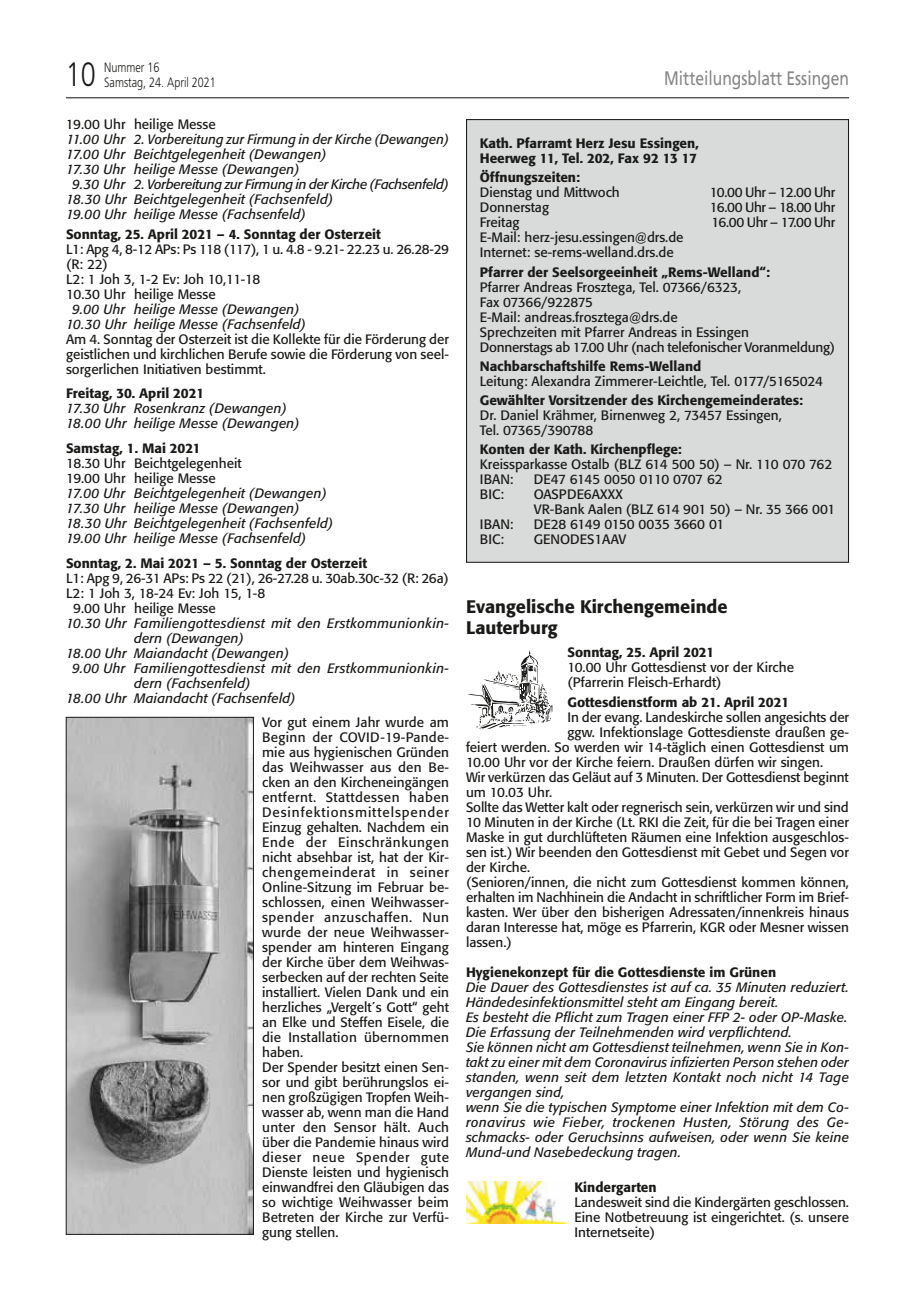
<style>
.page{position:relative;width:915px;height:1297px;background:#fff}
.page>*{position:absolute;margin:0;border:0;box-sizing:border-box;transform-origin:0 0}
.t1{font:300 33.75px "Frutiger";color:#1a1a18;scale:.8 1}
.t2{font:19.5px "Frutiger";color:#868786;scale:.8 1}
.t3{font:500 18px/21px "Formata";color:#1a1a18}
.t4{font:13.5px/15px "Formata";color:#1a1a18}
.t5{font:italic 13.5px/15px "Formata";letter-spacing:.01em;color:#1a1a18}
.t6{font:500 13.5px/15px "Formata";color:#1a1a18}
.t7{font:italic 13.5px "Formata";letter-spacing:-.02em;color:#1a1a18}
.t8{font:13.5px "Formata";letter-spacing:-.03em;color:#1a1a18}
.t9{font:13.5px "Formata";letter-spacing:-.025em;color:#1a1a18}
.t10{font:300 13.5px "Frutiger";color:#1a1a18;scale:.8 1}
.t11{font:13.5px "Formata";letter-spacing:-.04em;color:#1a1a18}
.t12{font:13.5px "Formata";letter-spacing:-.02em;color:#1a1a18}
</style>
<div class="page">
<hr style="left:66px;top:97px;width:782px;height:1px;background:#1a1a18">
<img style="left:68px;top:719px;width:183px;height:513px">
<div style="left:66px;top:717px;width:187px;height:517px;border:1px solid #1a1a18"></div>
<div style="left:466px;top:120px;width:382px;height:442px;background:#d9dada"></div>
<svg style="left:468px;top:650px;width:84px;height:79px"></svg>
<img style="left:466px;top:1181px;width:102px;height:43px">
<h1 class="t1" style="left:66px;top:55px;width:39px">10</h1>
<p class="t10" style="left:104px;top:60px;width:71px">Nummer 16</p>
<p class="t10" style="left:104px;top:75px;width:141px">Samstag, 24. April 2021</p>
<h2 class="t2" style="left:664px;top:67px;width:232px">Mitteilungsblatt Essingen</h2>
<p class="t4" style="left:66px;top:116px;width:151px">19.00 Uhr heilige Messe</p>
<p class="t5" style="left:66px;top:131px;width:384px">11.00 Uhr 2. Vorbereitung zur Firmung in der Kirche (Dewangen)</p>
<p class="t5" style="left:66px;top:146px;width:262px">17.00 Uhr Beichtgelegenheit (Dewangen)</p>
<p class="t5" style="left:66px;top:161px;width:235px">17.30 Uhr heilige Messe (Dewangen)</p>
<p class="t7" style="left:72px;top:176px;width:378px">9.30 Uhr 2. Vorbereitung zur Firmung in der Kirche (Fachsenfeld)</p>
<p class="t5" style="left:66px;top:191px;width:268px">18.30 Uhr Beichtgelegenheit (Fachsenfeld)</p>
<p class="t5" style="left:66px;top:206px;width:241px">19.00 Uhr heilige Messe (Fachsenfeld)</p>
<p class="t6" style="left:66px;top:226px;width:316px">Sonntag, 25. April 2021 – 4. Sonntag der Osterzeit</p>
<p class="t4" style="left:66px;top:241px;width:384px">L1: Apg 4, 8-12 APs: Ps 118 (117), 1 u. 4.8 - 9.21- 22.23 u. 26.28-29 (R: 22)<br>L2: 1 Joh 3, 1-2 Ev: Joh 10,11-18<br>10.30 Uhr heilige Messe</p>
<p class="t5" style="left:66px;top:301px;width:241px;text-align:center">9.00 Uhr heilige Messe (Dewangen)<br>10.30 Uhr heilige Messe (Fachsenfeld)</p>
<p class="t4" style="left:66px;top:331px;width:384px;text-align:justify">Am 4. Sonntag der Osterzeit ist die Kollekte für die Förderung der geistlichen und kirchlichen Berufe sowie die Förderung von seel&shy;sorgerlichen Initiativen bestimmt.</p>
<p class="t6" style="left:66px;top:386px;width:140px">Freitag, 30. April 2021</p>
<p class="t5" style="left:66px;top:401px;width:235px">17.30 Uhr Rosenkranz (Dewangen)<br>18.00 Uhr heilige Messe (Dewangen)</p>
<p class="t6" style="left:66px;top:441px;width:136px">Samstag, 1. Mai 2021</p>
<p class="t4" style="left:66px;top:456px;width:177px">18.30 Uhr Beichtgelegenheit<br>19.00 Uhr heilige Messe</p>
<p class="t5" style="left:66px;top:486px;width:268px">17.00 Uhr Beichtgelegenheit (Dewangen)<br>17.30 Uhr heilige Messe (Dewangen)<br>18.30 Uhr Beichtgelegenheit (Fachsenfeld)<br>19.00 Uhr heilige Messe (Fachsenfeld)</p>
<p class="t6" style="left:66px;top:555px;width:302px">Sonntag, 2. Mai 2021 – 5. Sonntag der Osterzeit</p>
<p class="t8" style="left:66px;top:570px;width:384px">L1: Apg 9, 26-31 APs: Ps 22 (21), 26-27.28 u. 30ab.30c-32 (R: 26a)</p>
<p class="t4" style="left:66px;top:585px;width:201px">L2: 1 Joh 3, 18-24 Ev: Joh 15, 1-8</p>
<p class="t4" style="left:73px;top:600px;width:144px">9.00 Uhr heilige Messe</p>
<p class="t5" style="left:66px;top:615px;width:384px">10.30 Uhr Familiengottesdienst mit den Erstkommunionkin-</p>
<p class="t5" style="left:134px;top:630px;width:111px">dern (Dewangen)</p>
<p class="t5" style="left:66px;top:645px;width:224px">18.00 Uhr Maiandacht (Dewangen)</p>
<p class="t5" style="left:72px;top:660px;width:378px">9.00 Uhr Familiengottesdienst mit den Erstkommunionkin-</p>
<p class="t5" style="left:134px;top:675px;width:118px">dern (Fachsenfeld)</p>
<p class="t5" style="left:66px;top:690px;width:231px">18.00 Uhr Maiandacht (Fachsenfeld)</p>
<p class="t4" style="left:262px;top:715px;width:188px">Vor gut einem Jahr wurde am<br>Beginn der COVID-19-Pande&shy;mie aus hygienischen Gründen das Weihwasser aus den Be&shy;cken an den Kircheneingängen entfernt. Stattdessen haben<br>Desinfektionsmittelspender<br>Einzug gehalten. Nachdem ein<br>Ende der Einschränkungen nicht absehbar ist, hat der Kir&shy;chengemeinderat in seiner<br>Online-Sitzung im Februar be&shy;schlossen, einen Weihwasser&shy;spender anzuschaffen. Nun wurde der neue Weihwasser&shy;spender am hinteren Eingang der Kirche über dem Weihwas&shy;serbecken auf der rechten Seite installiert. Vielen Dank und ein herzliches „Vergelt´s Gott“ geht an Elke und Steffen Eisele, die die Installation übernommen haben.<br>Der Spender besitzt einen Sen&shy;sor und gibt berührungslos ei&shy;nen großzügigen Tropfen Weih&shy;wasser ab, wenn man die Hand unter den Sensor hält. Auch über die Pandemie hinaus wird dieser neue Spender gute<br>Dienste leisten und hygienisch einwandfrei den Gläubigen das so wichtige Weihwasser beim<br>Betreten der Kirche zur Verfü&shy;gung stellen.</p>
<p class="t6" style="left:479px;top:136px;width:220px">Kath. Pfarramt Herz Jesu Essingen,<br>Heerweg 11, Tel. 202, Fax 92 13 17</p>
<p class="t6" style="left:479px;top:170px;width:102px">Öffnungszeiten:</p>
<p class="t4" style="left:479px;top:185px;width:141px">Dienstag und Mittwoch</p>
<p class="t9" style="left:709px;top:184px;width:127px">10.00 Uhr – 12.00 Uhr</p>
<p class="t4" style="left:479px;top:200px;width:71px">Donnerstag</p>
<p class="t9" style="left:709px;top:199px;width:127px">16.00 Uhr – 18.00 Uhr</p>
<p class="t4" style="left:479px;top:215px;width:41px">Freitag</p>
<p class="t9" style="left:711px;top:214px;width:125px">16.00 Uhr – 17.00 Uhr</p>
<p class="t4" style="left:479px;top:230px;width:205px">E-Mail: herz-jesu.essingen@drs.de<br>Internet: se-rems-welland.drs.de</p>
<p class="t6" style="left:479px;top:264px;width:291px">Pfarrer der Seelsorgeeinheit „Rems-Welland“:</p>
<p class="t4" style="left:479px;top:279px;width:357px">Pfarrer Andreas Frosztega, Tel. 07366/6323,<br>Fax 07366/922875<br>E-Mail: andreas.frosztega@drs.de<br>Sprechzeiten mit Pfarrer Andreas in Essingen<br>Donnerstags ab 17.00 Uhr (nach telefonischer Voranmeldung)</p>
<p class="t6" style="left:479px;top:359px;width:223px">Nachbarschaftshilfe Rems-Welland</p>
<p class="t4" style="left:479px;top:374px;width:344px">Leitung: Alexandra Zimmerer-Leichtle, Tel. 0177/5165024</p>
<p class="t6" style="left:479px;top:393px;width:325px">Gewählter Vorsitzender des Kirchengemeinderates:</p>
<p class="t4" style="left:479px;top:408px;width:303px">Dr. Daniel Krähmer, Birnenweg 2, 73457 Essingen,<br>Tel. 07365/390788</p>
<p class="t6" style="left:479px;top:442px;width:203px">Konten der Kath. Kirchenpflege:</p>
<p class="t4" style="left:479px;top:457px;width:354px">Kreissparkasse Ostalb (BLZ 614 500 50) – Nr. 110 070 762<br>IBAN:</p>
<p class="t11" style="left:533px;top:471px;width:190px">DE47 6145 0050 0110 0707 62</p>
<p class="t4" style="left:479px;top:487px;width:26px">BIC:</p>
<p class="t4" style="left:533px;top:487px;width:303px">OASPDE6AXXX<br>VR-Bank Aalen (BLZ 614 901 50) – Nr. 35 366 001</p>
<p class="t4" style="left:479px;top:517px;width:35px">IBAN:</p>
<p class="t12" style="left:533px;top:516px;width:192px">DE28 6149 0150 0035 3660 01</p>
<p class="t4" style="left:479px;top:532px;width:26px">BIC:</p>
<p class="t4" style="left:533px;top:532px;width:94px">GENODES1AAV</p>
<h3 class="t3" style="left:466px;top:596px;width:263px">Evangelische Kirchengemeinde<br>Lauterburg</h3>
<p class="t6" style="left:567px;top:645px;width:148px">Sonntag, 25. April 2021</p>
<p class="t4" style="left:567px;top:660px;width:228px">10.00 Uhr Gottesdienst vor der Kirche (Pfarrerin Fleisch-Erhardt)</p>
<p class="t6" style="left:567px;top:695px;width:223px">Gottesdienstform ab 21. April 2021</p>
<p class="t4" style="left:567px;top:710px;width:283px">In der evang. Landeskirche sollen angesichts der</p>
<p class="t4" style="left:567px;top:725px;width:283px">ggw. Infektionslage Gottesdienste draußen ge-</p>
<p class="t4" style="left:466px;top:740px;width:384px">feiert werden. So werden wir 14-täglich einen Gottesdienst um</p>
<p class="t4" style="left:466px;top:755px;width:358px">10.00 Uhr vor der Kirche feiern. Draußen dürfen wir singen.</p>
<p class="t4" style="left:466px;top:770px;width:384px">Wir verkürzen das Geläut auf 3 Minuten. Der Gottesdienst beginnt</p>
<p class="t4" style="left:466px;top:785px;width:88px">um 10.03 Uhr.</p>
<p class="t4" style="left:466px;top:800px;width:384px">Sollte das Wetter kalt oder regnerisch sein, verkürzen wir und sind</p>
<p class="t4" style="left:466px;top:815px;width:384px">10 Minuten in der Kirche (Lt. RKI die Zeit, für die bei Tragen einer</p>
<p class="t4" style="left:466px;top:830px;width:384px">Maske in gut durchlüfteten Räumen eine Infektion ausgeschlos-</p>
<p class="t4" style="left:466px;top:845px;width:384px">sen ist.) Wir beenden den Gottesdienst mit Gebet und Segen vor</p>
<p class="t4" style="left:466px;top:860px;width:66px">der Kirche.</p>
<p class="t4" style="left:466px;top:875px;width:384px">(Senioren/innen, die nicht zum Gottesdienst kommen können,</p>
<p class="t4" style="left:466px;top:890px;width:384px">erhalten im Nachhinein die Andacht in schriftlicher Form im Brief-</p>
<p class="t4" style="left:466px;top:905px;width:384px">kasten. Wer über den bisherigen Adressaten/innenkreis hinaus</p>
<p class="t4" style="left:466px;top:920px;width:384px">daran Interesse hat, möge es Pfarrerin, KGR oder Mesner wissen</p>
<p class="t4" style="left:466px;top:935px;width:47px">lassen.)</p>
<p class="t6" style="left:466px;top:965px;width:311px">Hygienekonzept für die Gottesdienste im Grünen</p>
<p class="t5" style="left:466px;top:980px;width:384px">Die Dauer des Gottesdienstes ist auf ca. 35 Minuten reduziert.<br>Händedesinfektionsmittel steht am Eingang bereit.<br>Es besteht die Pflicht zum Tragen einer FFP 2- oder OP-Maske.<br>Die Erfassung der Teilnehmenden wird verpflichtend.<br>Sie können nicht am Gottesdienst teilnehmen, wenn Sie in Kon&shy;takt zu einer mit dem Coronavirus infizierten Person stehen oder standen, wenn seit dem letzten Kontakt noch nicht 14 Tage vergangen sind,<br>wenn Sie die typischen Symptome einer Infektion mit dem Co&shy;ronavirus wie Fieber, trockenen Husten, Störung des Ge&shy;schmacks- oder Geruchsinns aufweisen, oder wenn Sie keine Mund-und Nasebedeckung tragen.</p>
<p class="t6" style="left:574px;top:1180px;width:84px">Kindergarten</p>
<p class="t4" style="left:574px;top:1195px;width:276px;text-align:justify">Landesweit sind die Kindergärten geschlossen.<br>Eine Notbetreuung ist eingerichtet. (s. unsere Internetseite)</p>
</div>
